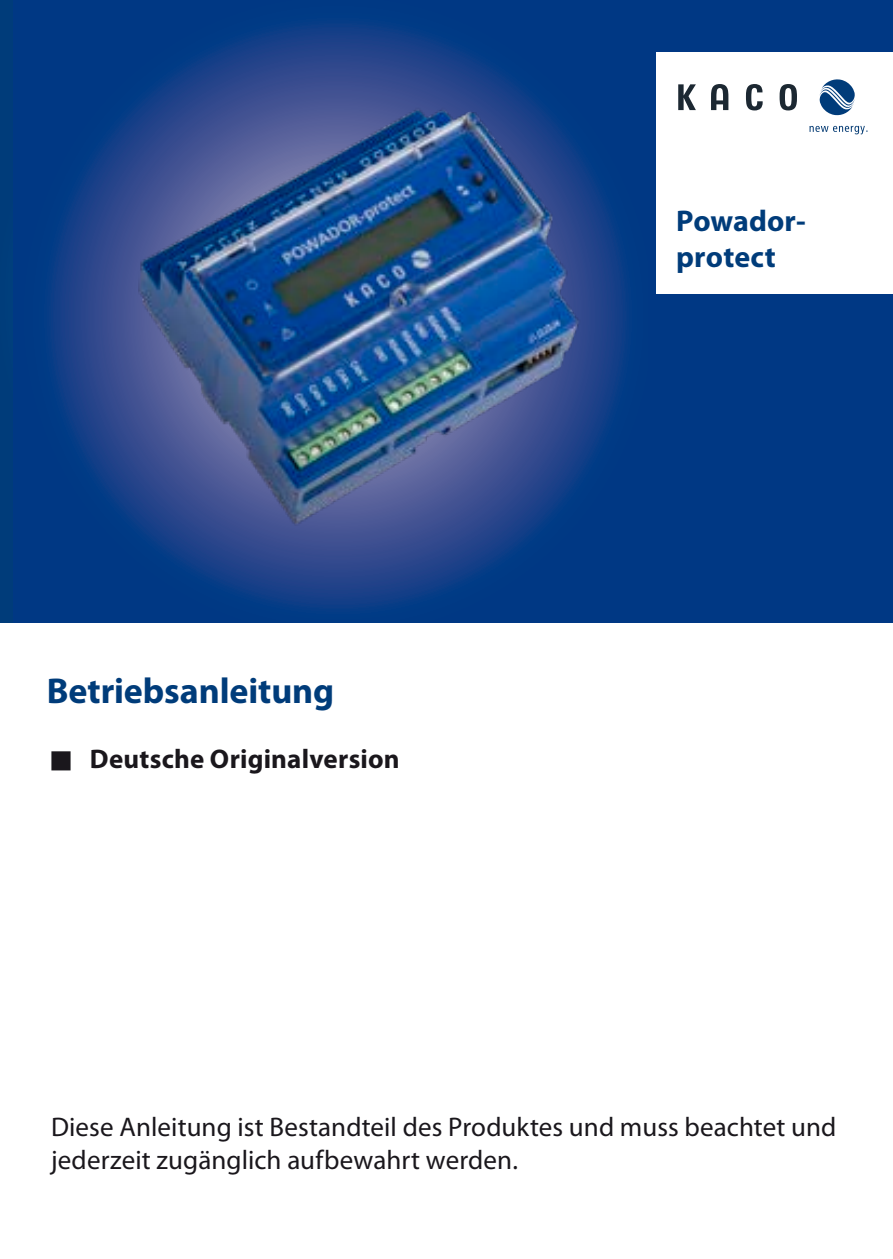
<style>
.page{position:relative;width:893px;height:1259px;background:#fff}
.page>*{position:absolute;margin:0;border:0;box-sizing:border-box;transform-origin:0 0}
.t1{font:700 36px "Myriad Pro";letter-spacing:-.005em;color:#003c7a}
.t2{font:700 30px/36px "Myriad Pro";letter-spacing:.005em;color:#003c7a}
.t3{font:27px/32.4px "Myriad Pro";letter-spacing:.005em;color:#1a171c}
.t4{font:700 27px "Myriad Pro";letter-spacing:.01em;color:#1a171c}
</style>
<div class="page">
<div style="left:1px;top:0;width:892px;height:622px;background:#003884"></div>
<div style="left:656px;top:52px;width:237px;height:242px;background:#fff"></div>
<svg style="left:678px;top:84px;width:119px;height:26px"></svg>
<svg style="left:819px;top:79px;width:36px;height:37px"></svg>
<svg style="left:809px;top:126px;width:58px;height:8px"></svg>
<img style="left:0;top:0;width:617px;height:603px">
<h1 class="t1" style="left:47px;top:667px;width:289px">Betriebsanleitung</h1>
<p class="t4" style="left:49px;top:741px;width:352px">■ Deutsche Originalversion</p>
<p class="t2" style="left:676px;top:201px;width:131px">Powador&shy;protect</p>
<p class="t3" style="left:51px;top:1110px;width:787px">Diese Anleitung ist Bestandteil des Produktes und muss beachtet und jederzeit zugänglich aufbewahrt werden.</p>
</div>
